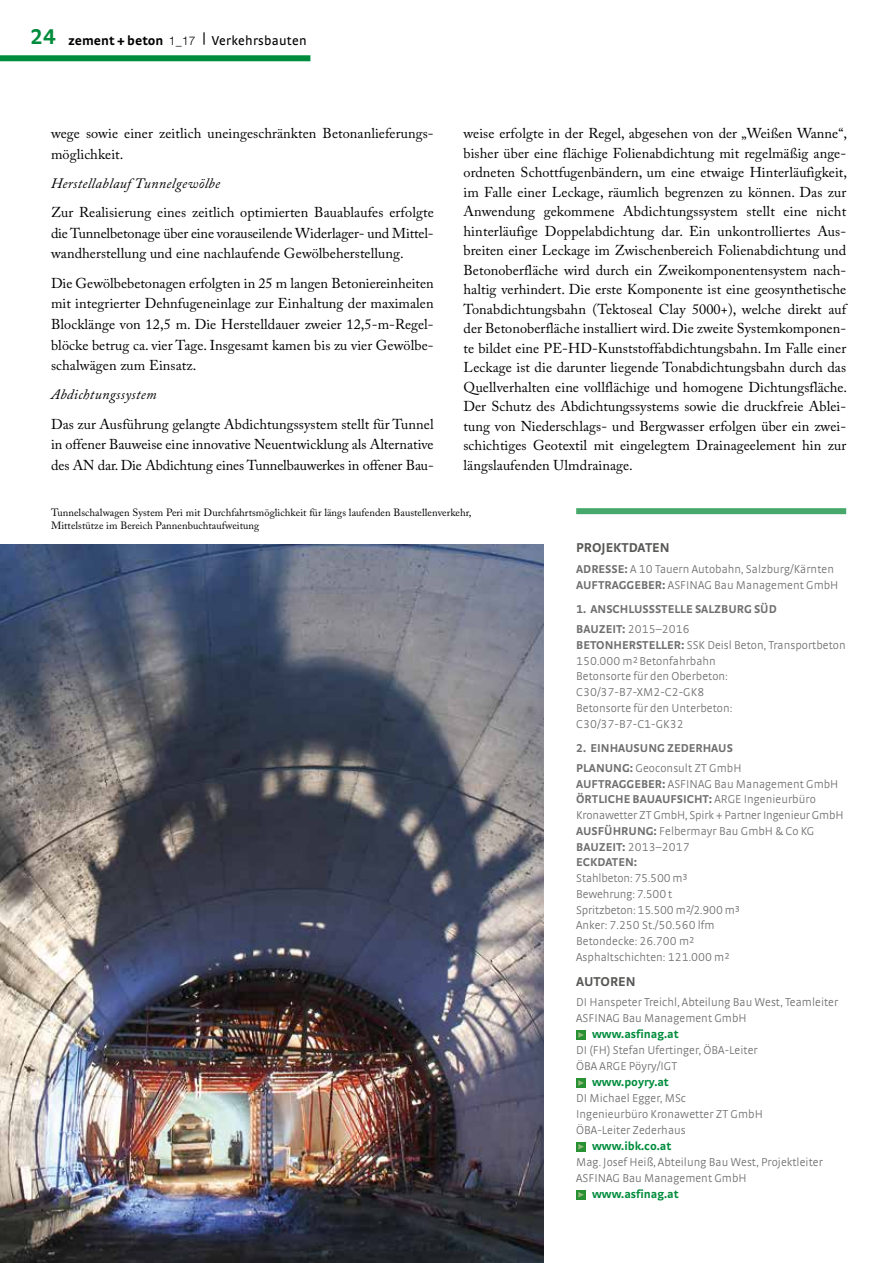
<style>
.page{position:relative;width:893px;height:1263px;background:#fff}
.page>*{position:absolute;margin:0;border:0;box-sizing:border-box;transform-origin:0 0}
.t1{font:14.25px/19.5px "Adobe Caslon Pro";letter-spacing:.005em;color:#000;text-align:justify}
.t2{font:italic 14.25px "Adobe Caslon Pro";letter-spacing:.025em;color:#000}
.t3{font:13.5px "Strada";letter-spacing:.02em;color:#000}
.t4{font:700 13.5px "Strada TF";color:#575756}
.t5{font:300 12px/15.8px "Strada TF";letter-spacing:.005em;color:#706f6f}
.t6{font:700 12px/20px "Strada TF";color:#706f6f}
.t7{font:700 12px "Strada TF";color:#008c3c}
.t8{font:10.5px/13.5px "Adobe Caslon Pro";letter-spacing:.005em;color:#000}
.s1{font-family:"Strada TF";font-weight:700;font-size:22.5px;color:#008c3c}
.s2{font-weight:700}
.s3{font-family:"Helvetica Neue LT";font-weight:300;font-size:12px}
.s4{font-weight:300}
</style>
<div class="page">
<div style="left:0;top:55px;width:310px;height:6px;background:#008c3c"></div>
<div style="left:576px;top:1030px;width:10px;height:10px;background:#279134"></div>
<svg style="left:578px;top:1032px;width:6px;height:6px"></svg>
<div style="left:576px;top:1078px;width:10px;height:10px;background:#279134"></div>
<svg style="left:578px;top:1080px;width:6px;height:6px"></svg>
<div style="left:576px;top:1142px;width:10px;height:9px;background:#279134"></div>
<svg style="left:578px;top:1144px;width:6px;height:5px"></svg>
<div style="left:576px;top:1190px;width:10px;height:9px;background:#279134"></div>
<svg style="left:578px;top:1192px;width:6px;height:5px"></svg>
<div style="left:576px;top:508px;width:270px;height:6px;background:#46a96b"></div>
<img style="left:0;top:544px;width:543px;height:719px">
<p class="t3" style="left:30px;top:33px;width:278px"><span class="s1">24</span> <span class="s2">zement + beton</span> <span class="s3">1_17</span> | Verkehrsbauten</p>
<p class="t1" style="left:51px;top:123px;width:384px;line-height:20.7px">wege sowie einer zeitlich uneingeschränkten Betonanlieferungs&shy;möglichkeit.</p>
<p class="t2" style="left:51px;top:175px;width:171px">Herstellablauf Tunnelgewölbe</p>
<p class="t1" style="left:51px;top:202px;width:384px;line-height:20.7px">Zur Realisierung eines zeitlich optimierten Bauablaufes erfolgte die Tunnelbetonage über eine vorauseilende Widerlager- und Mittel&shy;wandherstellung und eine nachlaufende Gewölbeherstellung.</p>
<p class="t1" style="left:51px;top:272px;width:384px;line-height:20.7px">Die Gewölbebetonagen erfolgten in 25 m langen Betoniereinheiten mit integrierter Dehnfugeneinlage zur Einhaltung der maximalen Blocklänge von 12,5 m. Die Herstelldauer zweier 12,5-m-Regel&shy;blöcke betrug ca. vier Tage. Insgesamt kamen bis zu vier Gewölbe&shy;schalwägen zum Einsatz.</p>
<p class="t2" style="left:51px;top:386px;width:107px">Abdichtungssystem</p>
<p class="t1" style="left:51px;top:413px;width:384px;line-height:20.7px">Das zur Ausführung gelangte Abdichtungssystem stellt für Tunnel in offener Bauweise eine innovative Neuentwicklung als Alternative des AN dar. Die Abdichtung eines Tunnelbauwerkes in offener Bau-</p>
<p class="t1" style="left:463px;top:123px;width:385px;text-align:left">weise erfolgte in der Regel, abgesehen von der „Weißen Wanne“, bisher über eine flächige Folienabdichtung mit regelmäßig ange&shy;ordneten Schottfugenbändern, um eine etwaige Hinterläufigkeit, im Falle einer Leckage, räumlich begrenzen zu können. Das zur Anwendung gekommene Abdichtungssystem stellt eine nicht hinterläufige Doppelabdichtung dar. Ein unkontrolliertes Aus&shy;breiten einer Leckage im Zwischenbereich Folienabdichtung und Betonoberfläche wird durch ein Zweikomponentensystem nach&shy;haltig verhindert. Die erste Komponente ist eine geosynthetische Tonabdichtungsbahn (Tektoseal Clay 5000+), welche direkt auf der Betonoberfläche installiert wird. Die zweite Systemkomponen&shy;te bildet eine PE-HD-Kunststoffabdichtungsbahn. Im Falle einer Leckage ist die darunter liegende Tonabdichtungsbahn durch das Quellverhalten eine vollflächige und homogene Dichtungsfläche.<br>Der Schutz des Abdichtungssystems sowie die druckfreie Ablei&shy;tung von Niederschlags- und Bergwasser erfolgen über ein zwei&shy;schichtiges Geotextil mit eingelegtem Drainageelement hin zur längslaufenden Ulmdrainage.</p>
<p class="t8" style="left:51px;top:505px;width:422px">Tunnelschalwagen System Peri mit Durchfahrtsmöglichkeit für längs laufenden Baustellenverkehr,<br>Mittelstütze im Bereich Pannenbuchtaufweitung</p>
<p class="t4" style="left:576px;top:540px;width:95px">PROJEKTDATEN</p>
<p class="t5" style="left:576px;top:561px;width:264px"><span class="s2">ADRESSE:</span> A 10 Tauern Autobahn, Salzburg/Kärnten<br><span class="s2">AUFTRAGGEBER:</span> ASFINAG Bau Management GmbH</p>
<p class="t6" style="left:576px;top:599px;width:202px">1. ANSCHLUSSSTELLE SALZBURG SÜD<br>BAUZEIT: <span class="s4">2015–2016</span></p>
<p class="t5" style="left:576px;top:637px;width:271px"><span class="s2">BETONHERSTELLER:</span> SSK Deisl Beton, Transportbeton<br>150.000 m² Betonfahrbahn<br>Betonsorte für den Oberbeton:<br>C30/37-B7-XM2-C2-GK8<br>Betonsorte für den Unterbeton:<br>C30/37-B7-C1-GK32</p>
<p class="t6" style="left:576px;top:738px;width:167px">2. EINHAUSUNG ZEDERHAUS<br>PLANUNG: <span class="s4">Geoconsult ZT GmbH</span></p>
<p class="t5" style="left:576px;top:776px;width:269px"><span class="s2">AUFTRAGGEBER:</span> ASFINAG Bau Management GmbH <span class="s2">ÖRTLICHE BAUAUFSICHT:</span> ARGE Ingenieurbüro Kronawetter ZT GmbH, Spirk + Partner Ingenieur GmbH <span class="s2">AUSFÜHRUNG:</span> Felbermayr Bau GmbH &amp; Co KG <span class="s2">BAUZEIT:</span> 2013–2017<br><span class="s2">ECKDATEN:</span></p>
<p class="t5" style="left:576px;top:870px;width:165px">Stahlbeton: 75.500 m³<br>Bewehrung: 7.500 t<br>Spritzbeton: 15.500 m²/2.900 m³<br>Anker: 7.250 St./50.560 lfm<br>Betondecke: 26.700 m²<br>Asphaltschichten: 121.000 m²</p>
<p class="t4" style="left:576px;top:973px;width:61px">AUTOREN</p>
<p class="t5" style="left:576px;top:994px;width:264px">DI Hanspeter Treichl, Abteilung Bau West, Teamleiter<br>ASFINAG Bau Management GmbH</p>
<p class="t7" style="left:592px;top:1027px;width:88px">www.asfinag.at</p>
<p class="t5" style="left:576px;top:1042px;width:183px">DI (FH) Stefan Ufertinger, ÖBA-Leiter<br>ÖBA ARGE Pöyry/IGT</p>
<p class="t7" style="left:592px;top:1075px;width:78px">www.poyry.at</p>
<p class="t5" style="left:576px;top:1090px;width:188px">DI Michael Egger, MSc<br>Ingenieurbüro Kronawetter ZT GmbH<br>ÖBA-Leiter Zederhaus</p>
<p class="t7" style="left:592px;top:1139px;width:81px">www.ibk.co.at</p>
<p class="t5" style="left:576px;top:1154px;width:248px">Mag. Josef Heiß, Abteilung Bau West, Projektleiter<br>ASFINAG Bau Management GmbH</p>
<p class="t7" style="left:592px;top:1187px;width:88px">www.asfinag.at</p>
</div>
